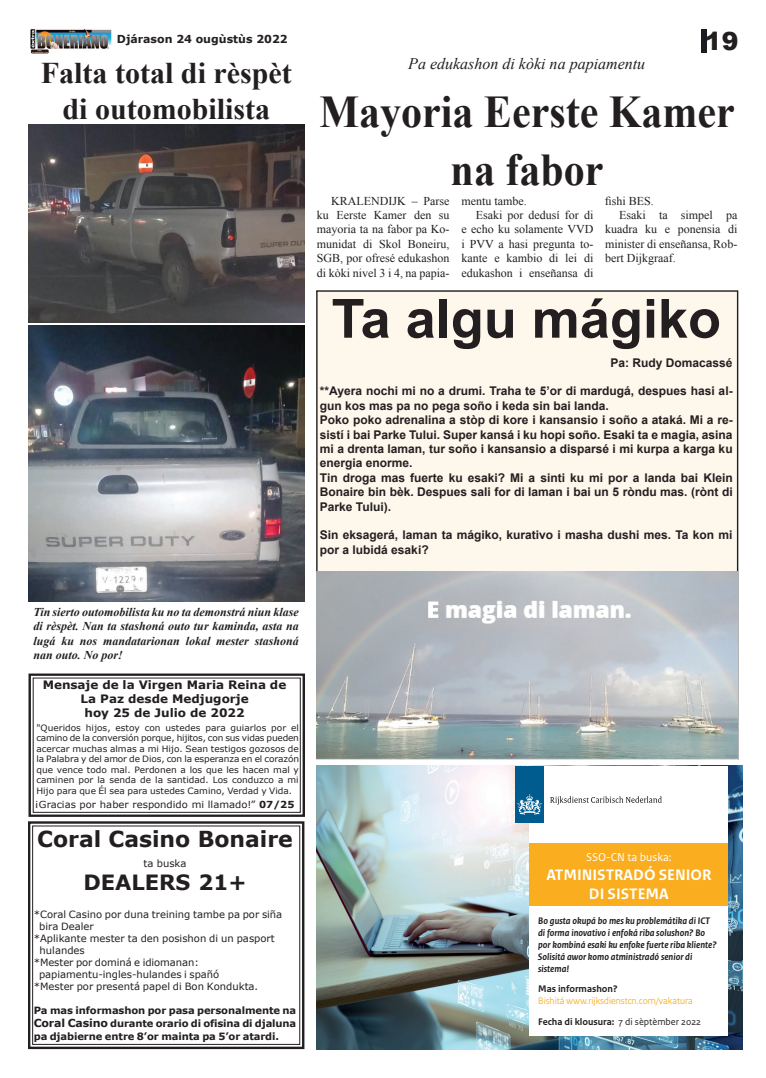
<style>
.page{position:relative;width:766px;height:1078px;background:#fff}
.page>*{position:absolute;margin:0;border:0;box-sizing:border-box;transform-origin:0 0}
.t1{font:700 54px "Arial";color:#231f20}
.t2{font:700 45.4px/58px "Times New Roman";color:#231f20;text-align:center;scale:.93 1}
.t3{font:700 30px/36px "Times New Roman";color:#231f20;text-align:center}
.t4{font:900 25px "Arial";color:#231f20}
.t5{font:700 22px "Verdana";color:#231f20}
.t6{font:700 21px "Verdana";color:#231f20}
.t7{font:italic 16px "Times New Roman";color:#231f20}
.t8{font:700 16px/19.2px "Rijksoverheid Sans Text";color:#fff;text-align:center}
.t9{font:700 12px/14.4px "Arial";color:#231f20}
.t10{font:12px/14.4px "Times New Roman";color:#231f20;text-align:justify}
.t11{font:italic 700 12px/14.4px "Times New Roman";color:#231f20;text-align:justify}
.t12{font:12px "Rijksoverheid Sans Text";color:#fff}
.t13{font:700 11.6px/13.9px "Verdana";color:#231f20;text-align:center}
.t14{font:700 11px "Verdana";color:#231f20}
.t15{font:10px "Verdana";color:#231f20}
.t16{font:italic 700 10px/12px "Rijksoverheid Sans Text";color:#231f20}
.t17{font:700 10px/12.6px "Verdana";letter-spacing:-.01em;color:#231f20;text-align:justify}
.t18{font:700 10px "Rijksoverheid Sans Text";color:#231f20}
.t19{font:10px "Rijksoverheid Sans Heading";color:#faad1e}
.t20{font:9.7px "Verdana";color:#231f20}
.t21{font:8.7px/10.5px "Verdana";color:#231f20;text-align:justify}
.s1{font-weight:700}
.s2{font-size:11px}
.s3{font-weight:400}
</style>
<div class="page">
<div style="left:316px;top:290px;width:422px;height:469px;background:#fef7ec"></div>
<img style="left:30px;top:29px;width:81px;height:25px">
<div style="left:700px;top:29px;width:6px;height:23px;background:#1c1d22"></div>
<img style="left:317px;top:571px;width:420px;height:188px">
<img style="left:317px;top:765px;width:425px;height:284px">
<div style="left:529px;top:765px;width:199px;height:270px;background:#fff"></div>
<div style="left:529px;top:842px;width:199px;height:63px;background:#faad1e"></div>
<div style="left:515px;top:765px;width:28px;height:57px;background:#005b8f"></div>
<svg style="left:517px;top:794px;width:24px;height:21px"></svg>
<svg style="left:550px;top:796px;width:111px;height:8px"></svg>
<img style="left:28px;top:125px;width:277px;height:198px">
<img style="left:28px;top:325px;width:277px;height:277px">
<div style="left:32px;top:825px;width:268px;height:219px;border:1px solid #231f20"></div>
<div style="left:28px;top:821px;width:276px;height:227px;border:2px solid #231f20"></div>
<div style="left:29px;top:673px;width:276px;height:143px;border:2px solid #231f20"></div>
<p class="t14" style="left:117px;top:32px;width:172px">Djárason 24 ougùstùs 2022</p>
<h3 class="t4" style="left:704px;top:23px;width:35px">19</h3>
<h3 class="t3" style="left:41px;top:54px;width:252px">Falta total di rèspèt di outomobilista</h3>
<h3 class="t7" style="left:408px;top:53px;width:238px">Pa edukashon di kòki na papiamentu</h3>
<h2 class="t2" style="left:319px;top:82px;width:448px">Mayoria Eerste Kamer na fabor</h2>
<p class="t10" style="left:317px;top:193px;width:134px;text-indent:14px">KRALENDIJK – Parse ku Eerste Kamer den su mayoria ta na fabor pa Ko&shy;munidat di Skol Boneiru, SGB, por ofresé edukashon di kòki nivel 3 i 4, na papia-</p>
<p class="t10" style="left:461px;top:193px;width:67px">mentu tambe.</p>
<p class="t10" style="left:475px;top:207px;width:119px">Esaki por dedusí for di</p>
<p class="t10" style="left:461px;top:222px;width:133px">e echo ku solamente VVD</p>
<p class="t10" style="left:461px;top:236px;width:133px">i PVV a hasi pregunta to-</p>
<p class="t10" style="left:461px;top:251px;width:133px">kante e kambio di lei di</p>
<p class="t10" style="left:461px;top:265px;width:133px">edukashon i enseñansa di</p>
<p class="t10" style="left:605px;top:193px;width:50px">fishi BES.</p>
<p class="t10" style="left:619px;top:207px;width:119px">Esaki ta simpel pa</p>
<p class="t10" style="left:605px;top:222px;width:134px">kuadra ku e ponensia di</p>
<p class="t10" style="left:605px;top:236px;width:134px">minister di enseñansa, Rob-</p>
<p class="t10" style="left:605px;top:251px;width:72px">bert Dijkgraaf.</p>
<h1 class="t1" style="left:331px;top:282px;width:391px">Ta algu mágiko</h1>
<p class="t9" style="left:610px;top:355px;width:124px">Pa: Rudy Domacassé</p>
<p class="t9" style="left:320px;top:384px;width:414px">**Ayera nochi mi no a drumi. Traha te 5’or di mardugá, despues hasi al&shy;gun kos mas pa no pega soño i keda sin bai landa.<br>Poko poko adrenalina a stòp di kore i kansansio i soño a ataká. Mi a re&shy;sistí i bai Parke Tului. Super kansá i ku hopi soño. Esaki ta e magia, asina mi a drenta laman, tur soño i kansansio a disparsé i mi kurpa a karga ku energia enorme.<br>Tin droga mas fuerte ku esaki? Mi a sinti ku mi por a landa bai Klein Bonaire bin bèk. Despues sali for di laman i bai un 5 ròndu mas. (rònt di Parke Tului).</p>
<p class="t9" style="left:320px;top:528px;width:414px">Sin eksagerá, laman ta mágiko, kurativo i masha dushi mes. Ta kon mi por a lubidá esaki?</p>
<p class="t11" style="left:33px;top:604px;width:267px">Tin sierto outomobilista ku no ta demonstrá niun klase di rèspèt. Nan ta stashoná outo tur kaminda, asta na lugá ku nos mandatarionan lokal mester stashoná nan outo. No por!</p>
<p class="t13" style="left:43px;top:677px;width:245px">Mensaje de la Virgen Maria Reina de<br>La Paz desde Medjugorje<br>hoy 25 de Julio de 2022</p>
<p class="t21" style="left:36px;top:722px;width:264px">"Queridos hijos, estoy con ustedes para guiarlos por el camino de la conversión porque, hijitos, con sus vidas pueden acercar muchas almas a mi Hijo. Sean testigos gozosos de la Palabra y del amor de Dios, con la esperanza en el corazón que vence todo mal. Perdonen a los que les hacen mal y caminen por la senda de la santidad. Los conduzco a mi Hijo para que Él sea para ustedes Camino, Verdad y Vida.</p>
<p class="t20" style="left:35px;top:797px;width:261px">¡Gracias por haber respondido mi llamado!” <span class="s1">07/25</span></p>
<h3 class="t5" style="left:37px;top:823px;width:257px">Coral Casino Bonaire</h3>
<p class="t15" style="left:143px;top:856px;width:44px">ta buska</p>
<h3 class="t6" style="left:83px;top:867px;width:164px">DEALERS 21+</h3>
<p class="t15" style="left:34px;top:907px;width:250px">*Coral Casino por duna treining tambe pa por siña</p>
<p class="t15" style="left:39px;top:919px;width:56px">bira Dealer</p>
<p class="t15" style="left:34px;top:931px;width:242px">*Aplikante mester ta den posishon di un pasport</p>
<p class="t15" style="left:40px;top:943px;width:47px">hulandes</p>
<p class="t15" style="left:34px;top:955px;width:167px">*Mester por dominá e idiomanan:</p>
<p class="t15" style="left:39px;top:967px;width:182px">papiamentu-ingles-hulandes i spañó</p>
<p class="t15" style="left:34px;top:979px;width:226px">*Mester por presentá papel di Bon Kondukta.</p>
<p class="t17" style="left:34px;top:1003px;width:264px">Pa mas informashon por pasa personalmente na <span class="s2">Coral Casino</span> durante orario di ofisina di djaluna pa djabierne entre 8’or mainta pa 5’or atardi.</p>
<p class="t12" style="left:586px;top:849px;width:87px">SSO-CN ta buska:</p>
<h3 class="t8" style="left:546px;top:865px;width:166px">ATMINISTRADÓ SENIOR<br>DI SISTEMA</h3>
<p class="t16" style="left:538px;top:914px;width:180px">Bo gusta okupá bo mes ku problemátika di ICT di forma inovativo i enfoká riba solushon? Bo por kombiná esaki ku enfoke fuerte riba kliente?<br>Solisitá awor komo atministradó senior di sistema!</p>
<p class="t18" style="left:538px;top:983px;width:81px">Mas informashon?</p>
<p class="t19" style="left:538px;top:995px;width:156px">Bishitá www.rijksdienstcn.com/vakatura</p>
<p class="t18" style="left:538px;top:1015px;width:164px">Fecha di klousura: <span class="s3">7 di sèptèmber 2022</span></p>
</div>
